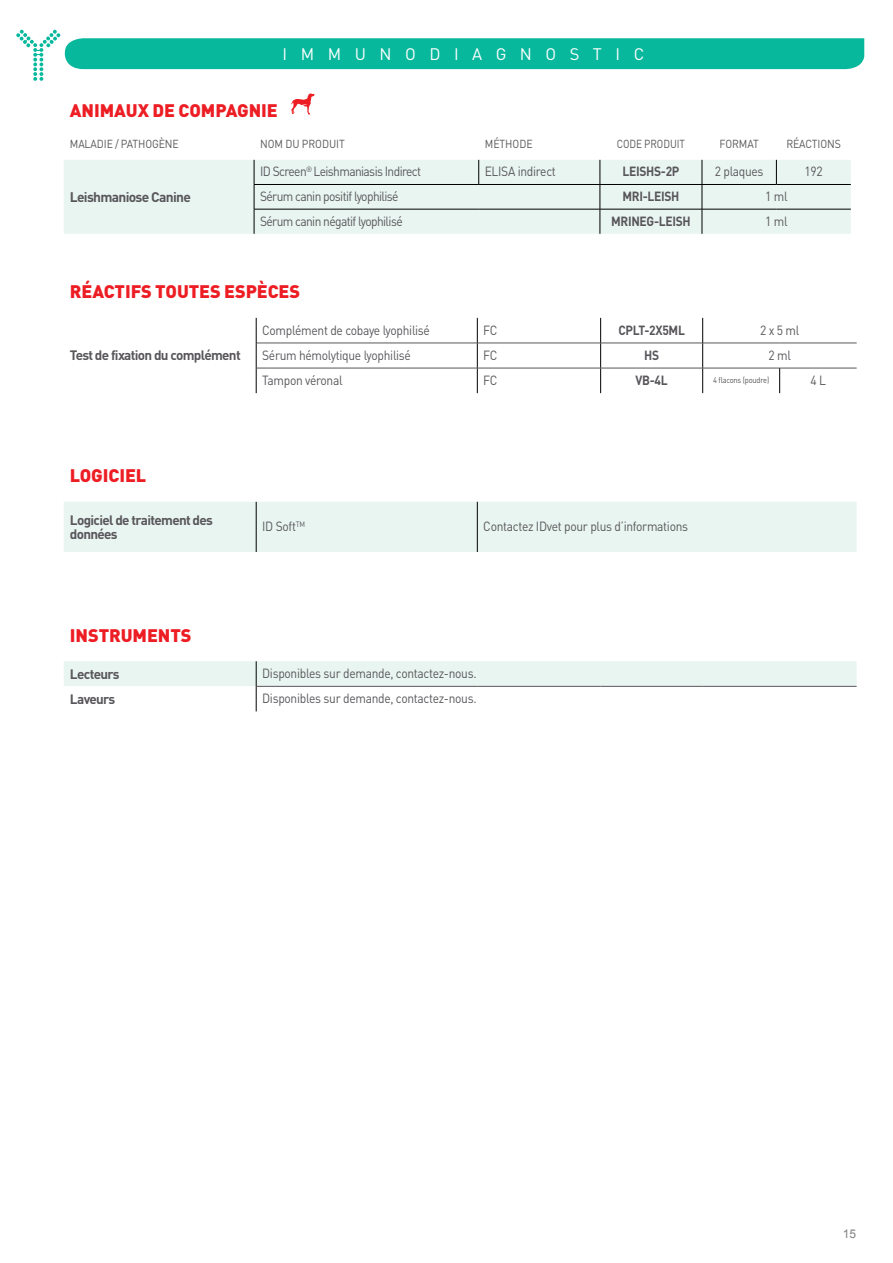
<style>
.page{position:relative;width:893px;height:1263px;background:#fff}
.page>*{position:absolute;margin:0;border:0;box-sizing:border-box;transform-origin:0 0}
.t1{font:900 18px "DIN Pro";letter-spacing:-.005em;color:#ed1d24}
.t2{font:16.5px "DIN Pro";letter-spacing:.82em;color:#fff}
.t3{font:700 13.8px "DIN Pro";letter-spacing:-.05em;color:#58565a}
.t4{font:700 13.5px/13.8px "DIN Pro";letter-spacing:-.05em;color:#58565a}
.t5{font:13.2px "DIN Pro";letter-spacing:-.03em;color:#58565a;scale:.91 1}
.t6{font:700 13.2px "DIN Pro";letter-spacing:-.025em;color:#58565a;scale:.91 1}
.t7{font:12px "Arial";color:#808083}
.t8{font:11.55px "DIN Pro";letter-spacing:-.01em;color:#58565a;scale:.91 1}
.t9{font:11.55px "DIN Pro";letter-spacing:-.01em;color:#58565a;scale:.86 1}
.t10{font:8.25px "DIN Pro";color:#58565a;scale:.91 1}
</style>
<div class="page">
<svg style="left:291px;top:94px;width:24px;height:21px"></svg>
<svg style="left:255px;top:318px;width:602px;height:75px"></svg>
<hr style="left:256px;top:343px;width:221px;height:1px;background:#58565a">
<hr style="left:477px;top:343px;width:124px;height:1px;background:#58565a">
<hr style="left:601px;top:343px;width:102px;height:1px;background:#58565a">
<hr style="left:703px;top:343px;width:77px;height:1px;background:#58565a">
<hr style="left:780px;top:343px;width:77px;height:1px;background:#58565a">
<hr style="left:256px;top:368px;width:221px;height:1px;background:#58565a">
<hr style="left:477px;top:368px;width:124px;height:1px;background:#58565a">
<hr style="left:601px;top:368px;width:102px;height:1px;background:#58565a">
<hr style="left:703px;top:368px;width:77px;height:1px;background:#58565a">
<hr style="left:780px;top:368px;width:77px;height:1px;background:#58565a">
<svg style="left:779px;top:368px;width:1px;height:25px"></svg>
<svg style="left:477px;top:318px;width:1px;height:75px"></svg>
<svg style="left:702px;top:318px;width:1px;height:75px"></svg>
<svg style="left:256px;top:318px;width:1px;height:75px"></svg>
<svg style="left:600px;top:318px;width:1px;height:75px"></svg>
<div style="left:64px;top:502px;width:793px;height:50px;background:#e9f5f1"></div>
<hr style="left:256px;top:502px;width:1px;height:50px;background:#000">
<hr style="left:477px;top:502px;width:1px;height:50px;background:#000">
<svg style="left:64px;top:661px;width:793px;height:50px"></svg>
<svg style="left:16px;top:30px;width:848px;height:51px"></svg>
<div style="left:64px;top:160px;width:787px;height:74px;background:#e9f5f1"></div>
<svg style="left:478px;top:160px;width:1px;height:24px"></svg>
<svg style="left:776px;top:160px;width:1px;height:24px"></svg>
<hr style="left:600px;top:184px;width:102px;height:1px;background:#000">
<hr style="left:702px;top:184px;width:74px;height:1px;background:#000">
<hr style="left:776px;top:184px;width:75px;height:1px;background:#000">
<svg style="left:600px;top:160px;width:1px;height:74px"></svg>
<svg style="left:702px;top:160px;width:1px;height:74px"></svg>
<hr style="left:600px;top:209px;width:102px;height:1px;background:#000">
<hr style="left:702px;top:209px;width:74px;height:1px;background:#000">
<hr style="left:776px;top:209px;width:75px;height:1px;background:#000">
<hr style="left:254px;top:209px;width:225px;height:1px;background:#000">
<hr style="left:479px;top:209px;width:121px;height:1px;background:#000">
<svg style="left:254px;top:160px;width:1px;height:74px"></svg>
<hr style="left:254px;top:184px;width:225px;height:1px;background:#000">
<hr style="left:479px;top:184px;width:121px;height:1px;background:#000">
<p class="t2" style="left:283px;top:41px;width:363px">immunodiagnostic</p>
<h1 class="t1" style="left:70px;top:95px;width:207px">ANIMAUX DE COMPAGNIE</h1>
<p class="t8" style="left:70px;top:134px;width:64px">maladie / PATHOG</p>
<p class="t8" style="left:159px;top:134px;width:24px">ène</p>
<p class="t8" style="left:260px;top:134px;width:95px">Nom du produit</p>
<p class="t8" style="left:485px;top:134px;width:54px">méthode</p>
<p class="t9" style="left:617px;top:134px;width:81px">Code produit</p>
<p class="t8" style="left:720px;top:134px;width:45px">format</p>
<p class="t8" style="left:786px;top:134px;width:61px">réactions</p>
<p class="t3" style="left:70px;top:185px;width:123px">Leishmaniose Canine</p>
<p class="t5" style="left:260px;top:161px;width:179px">ID Screen<sup>®</sup> Leishmaniasis I ndirect</p>
<p class="t5" style="left:485px;top:161px;width:8px">ELISA</p>
<p class="t5" style="left:518px;top:161px;width:43px">indirect</p>
<p class="t6" style="left:622px;top:161px;width:8px">LEIS</p>
<p class="t6" style="left:646px;top:161px;width:37px">HS-2P</p>
<p class="t5" style="left:715px;top:161px;width:55px">2 plaques</p>
<p class="t5" style="left:804px;top:161px;width:21px">192</p>
<p class="t5" style="left:260px;top:186px;width:154px">Sérum canin positif lyophilisé</p>
<p class="t6" style="left:622px;top:185px;width:35px">MRI-LEIS</p>
<p class="t6" style="left:671px;top:185px;width:11px">H</p>
<p class="t5" style="left:765px;top:186px;width:26px">1 ml</p>
<p class="t5" style="left:260px;top:211px;width:158px">Sérum canin négatif lyophilisé</p>
<p class="t6" style="left:611px;top:210px;width:60px">MRINEG-LEIS</p>
<p class="t6" style="left:683px;top:210px;width:11px">H</p>
<p class="t5" style="left:765px;top:211px;width:26px">1 ml</p>
<h1 class="t1" style="left:70px;top:276px;width:232px">RÉACTIFS TOUTES ESPÈCES</h1>
<p class="t4" style="left:70px;top:347px;width:172px">Test de fixation du complément</p>
<p class="t5" style="left:262px;top:319px;width:186px">Complément de cobaye lyophilisé</p>
<p class="t5" style="left:483px;top:319px;width:8px">FC</p>
<p class="t6" style="left:618px;top:319px;width:65px">CPLT-2X5ML</p>
<p class="t5" style="left:760px;top:319px;width:45px">2 x 5 ml</p>
<p class="t5" style="left:262px;top:345px;width:165px">Sérum hémolytique lyophilisé</p>
<p class="t5" style="left:483px;top:345px;width:8px">FC</p>
<p class="t6" style="left:644px;top:344px;width:17px">HS</p>
<p class="t5" style="left:768px;top:345px;width:26px">2 ml</p>
<p class="t5" style="left:262px;top:370px;width:90px">Tampon véronal</p>
<p class="t5" style="left:483px;top:370px;width:8px">FC</p>
<p class="t6" style="left:636px;top:369px;width:35px">VB-4L</p>
<p class="t10" style="left:713px;top:374px;width:63px">4 flacons (poudre)</p>
<p class="t5" style="left:810px;top:370px;width:17px">4 L</p>
<h1 class="t1" style="left:70px;top:460px;width:78px">LOGICIEL</h1>
<p class="t4" style="left:70px;top:511px;width:145px">Logiciel de traitement des données</p>
<p class="t5" style="left:262px;top:516px;width:43px">ID Soft<sup>TM</sup></p>
<p class="t5" style="left:483px;top:516px;width:227px">Contactez IDvet pour plus d’informations</p>
<h1 class="t1" style="left:70px;top:620px;width:123px">INSTRUMENTS</h1>
<p class="t4" style="left:70px;top:665px;width:51px">lecteurs</p>
<p class="t5" style="left:262px;top:663px;width:237px">Disponibles sur demande, contactez-nous.</p>
<p class="t4" style="left:70px;top:690px;width:47px">Laveurs</p>
<p class="t5" style="left:262px;top:688px;width:237px">Disponibles sur demande, contactez-nous.</p>
<p class="t7" style="left:843px;top:1225px;width:15px">15</p>
</div>
